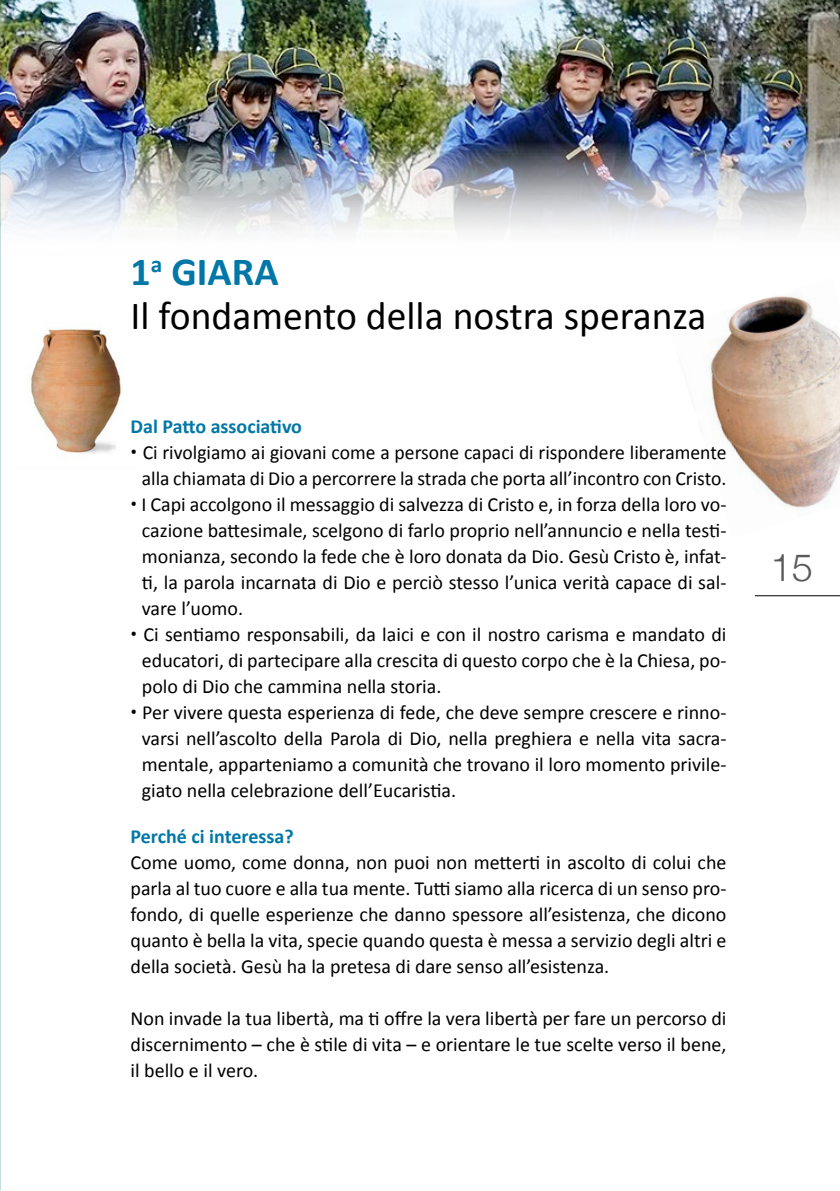
<style>
.page{position:relative;width:840px;height:1191px;background:#fff}
.page>*{position:absolute;margin:0;border:0;box-sizing:border-box;transform-origin:0 0}
.t1{font:40px/44px "Calibri";color:#000}
.t2{font:300 38px "Helvetica Neue";color:#58595b}
.t3{font:20px/26px "Calibri";color:#000;text-align:justify}
.t4{font:700 20px "Calibri";color:#0077a6}
.s1{font-weight:700;color:#0077a6}
.s2{font-family:"Roboto"}
</style>
<div class="page">
<hr style="left:754px;top:595px;width:85px;height:1px;background:#000">
<img style="left:30px;top:328px;width:92px;height:126px">
<img style="left:708px;top:293px;width:131px;height:218px">
<img style="left:0;top:0;width:1px;height:1191px">
<img style="left:0;top:0;width:839px;height:255px">
<h1 class="t1" style="left:130px;top:250px;width:577px"><span class="s1">1</span><sup>a</sup> <span class="s1">GIARA<br></span>Il fondamento della nostra speranza</h1>
<p class="t4" style="left:130px;top:414px;width:173px">Dal Patto associativo</p>
<p class="t3" style="left:130px;top:440px;width:597px;text-align:center"><span class="s2">•</span> Ci rivolgiamo ai giovani come a persone capaci di rispondere liberamente alla chiamata di Dio a percorrere la strada che porta all’incontro con Cristo.</p>
<p class="t3" style="left:142px;top:492px;width:585px;text-indent:-11px"><span class="s2">•</span> I Capi accolgono il messaggio di salvezza di Cristo e, in forza della loro vo&shy;cazione battesimale, scelgono di farlo proprio nell’annuncio e nella testi&shy;monianza, secondo la fede che è loro donata da Dio. Gesù Cristo è, infat&shy;ti, la parola incarnata di Dio e perciò stesso l’unica verità capace di sal&shy;vare l’uomo.</p>
<p class="t3" style="left:142px;top:622px;width:585px;text-indent:-11px"><span class="s2">•</span> Ci sentiamo responsabili, da laici e con il nostro carisma e mandato di educatori, di partecipare alla crescita di questo corpo che è la Chiesa, po&shy;polo di Dio che cammina nella storia.</p>
<p class="t3" style="left:142px;top:700px;width:585px;text-indent:-11px"><span class="s2">•</span> Per vivere questa esperienza di fede, che deve sempre crescere e rinno&shy;varsi nell’ascolto della Parola di Dio, nella preghiera e nella vita sacra&shy;mentale, apparteniamo a comunità che trovano il loro momento privile&shy;giato nella celebrazione dell’Eucaristia.</p>
<p class="t4" style="left:130px;top:823px;width:164px">Perché ci interessa?</p>
<p class="t3" style="left:130px;top:849px;width:597px">Come uomo, come donna, non puoi non metterti in ascolto di colui che parla al tuo cuore e alla tua mente. Tutti siamo alla ricerca di un senso pro&shy;fondo, di quelle esperienze che danno spessore all’esistenza, che dicono quanto è bella la vita, specie quando questa è messa a servizio degli altri e della società. Gesù ha la pretesa di dare senso all’esistenza.</p>
<p class="t3" style="left:130px;top:1005px;width:597px">Non invade la tua libertà, ma ti offre la vera libertà per fare un percorso di discernimento – che è stile di vita – e orientare le tue scelte verso il bene, il bello e il vero.</p>
<h2 class="t2" style="left:770px;top:537px;width:44px">15</h2>
</div>
